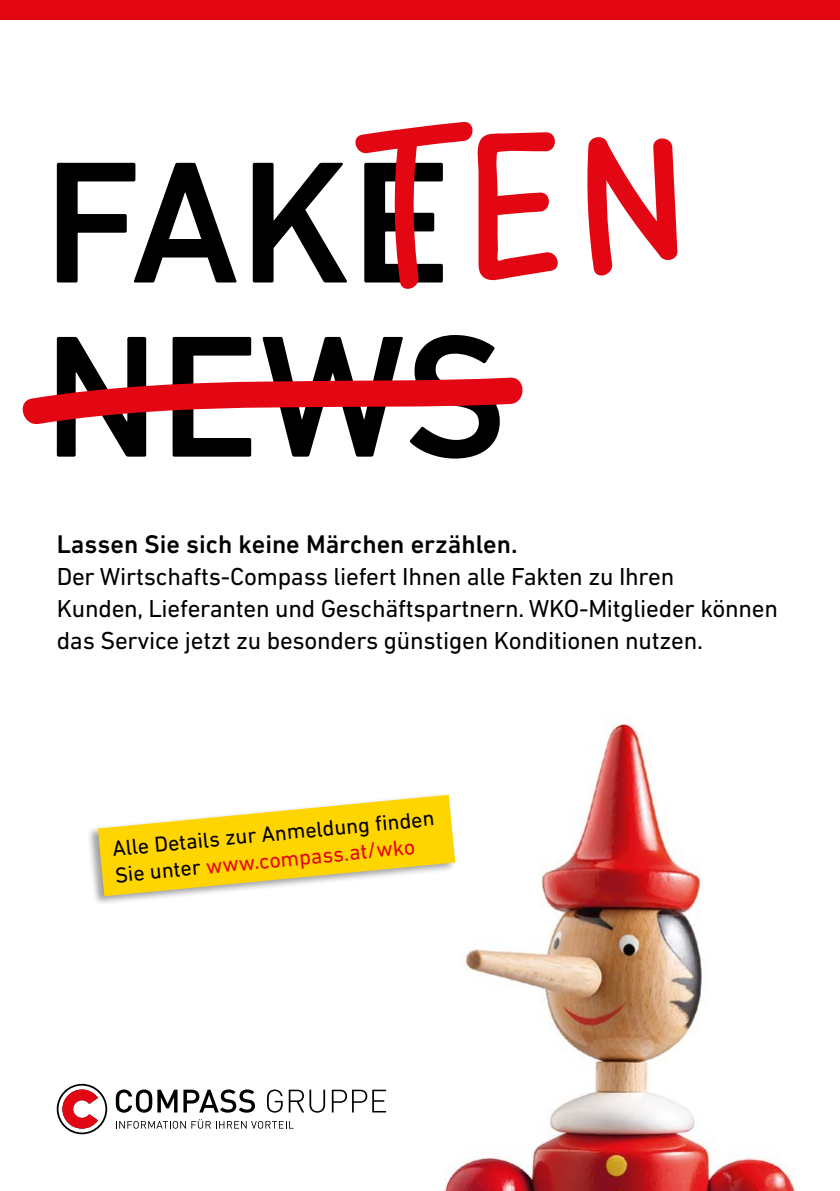
<style>
.page{position:relative;width:840px;height:1191px;background:#fff}
.page>*{position:absolute;margin:0;border:0;box-sizing:border-box;transform-origin:0 0}
.t1{font:500 176px/174px "DIN Next LT Pro";color:#000}
.t2{font:500 26px "DIN Next LT Pro";color:#000}
.t3{font:25px/32px "DIN Next LT Pro";letter-spacing:-.01em;color:#000}
.t4{font:22px/26px "DIN Next LT Pro";color:#000}
.s1{color:#e30613}
</style>
<div class="page">
<img style="left:444px;top:723px;width:350px;height:468px">
<div style="left:87px;top:792px;width:369px;height:114px;background:#000;opacity:.37"></div>
<svg style="left:98px;top:795px;width:357px;height:101px"></svg>
<svg style="left:22px;top:377px;width:501px;height:48px"></svg>
<svg style="left:355px;top:121px;width:203px;height:168px"></svg>
<svg style="left:587px;top:137px;width:91px;height:139px"></svg>
<div style="left:0;top:0;width:839px;height:20px;background:#e30613"></div>
<svg style="left:57px;top:1083px;width:50px;height:51px"></svg>
<svg style="left:58px;top:1085px;width:47px;height:47px"></svg>
<svg style="left:116px;top:1089px;width:61px;height:23px"></svg>
<svg style="left:183px;top:1089px;width:72px;height:23px"></svg>
<svg style="left:267px;top:1089px;width:15px;height:23px"></svg>
<svg style="left:288px;top:1089px;width:37px;height:23px"></svg>
<svg style="left:331px;top:1089px;width:55px;height:23px"></svg>
<svg style="left:116px;top:1119px;width:177px;height:9px"></svg>
<h1 class="t1" style="left:44px;top:135px;width:465px">FAKE<br>NEWS</h1>
<p class="t2" style="left:57px;top:529px;width:462px">Lassen Sie sich keine Märchen erzählen.</p>
<p class="t3" style="left:57px;top:560px;width:722px">Der Wirtschafts-Compass liefert Ihnen alle Fakten zu Ihren<br>Kunden, Lieferanten und Geschäftspartnern. WKO-Mitglieder können das Service jetzt zu besonders günstigen Konditionen nutzen.</p>
<p class="t4" style="left:111px;top:834px;width:324px;rotate:-5deg">Alle Details zur Anmeldung fi nden<br>Sie unter <span class="s1">www.compass.at/wko</span></p>
</div>
